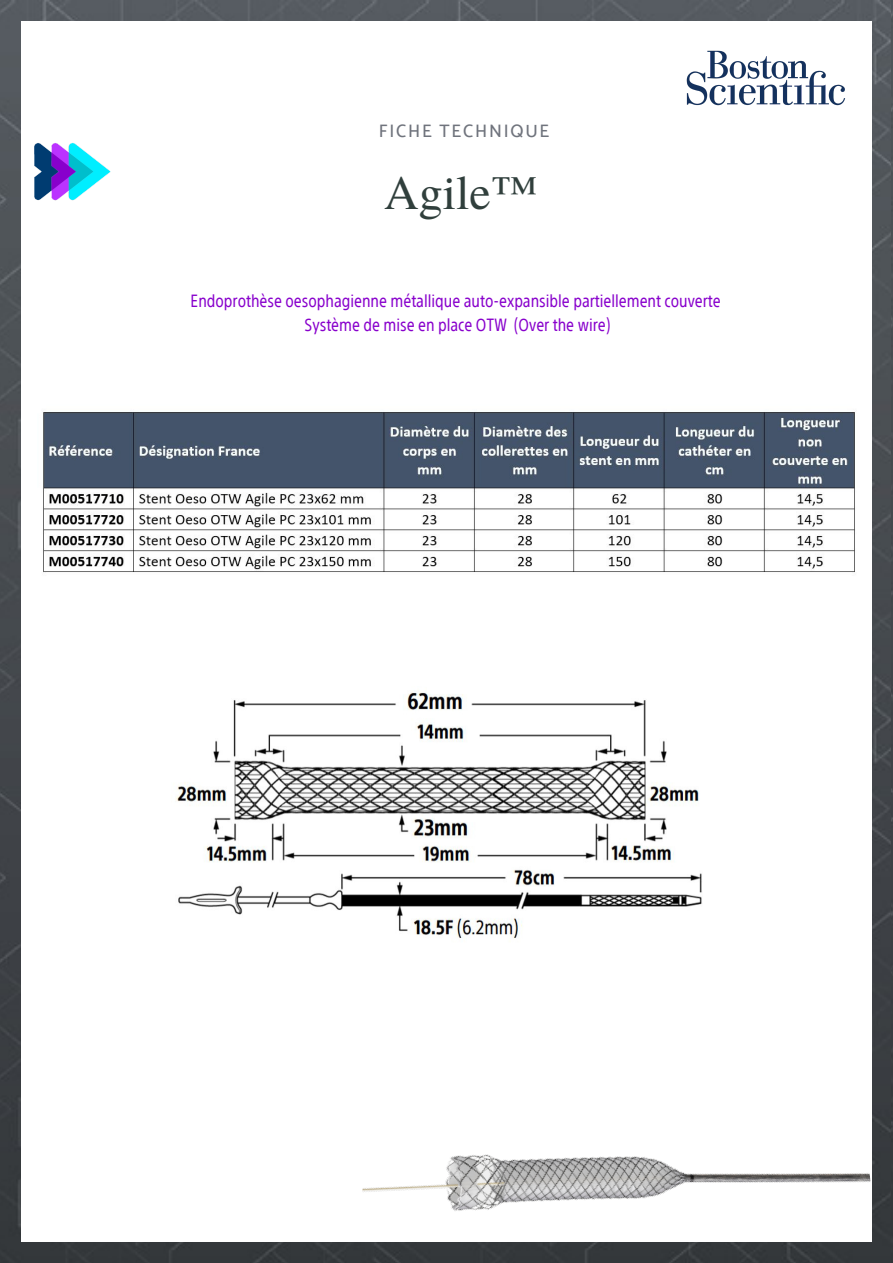
<style>
.page{position:relative;width:893px;height:1263px;background:#fff}
.page>*{position:absolute;margin:0;border:0;box-sizing:border-box;transform-origin:0 0}
.t1{font:48px "Te X Gyre Termes";color:#303f3c}
.t2{font:500 18px "Catamaran";letter-spacing:.1em;color:#70747d}
.t3{font:condensed 17.25px/23.6px "SST";color:#80c;text-align:center}
</style>
<div class="page">
<img style="left:0;top:0;width:891px;height:1263px">
<div style="left:21px;top:21px;width:851px;height:1221px;background:#fff"></div>
<img style="left:34px;top:143px;width:77px;height:58px">
<img style="left:686px;top:50px;width:160px;height:55px">
<img style="left:362px;top:1154px;width:510px;height:109px">
<img style="left:176px;top:692px;width:526px;height:247px">
<img style="left:43px;top:412px;width:812px;height:161px">
<p class="t2" style="left:379px;top:120px;width:172px">FICHE TECHNIQUE</p>
<h1 class="t1" style="left:384px;top:158px;width:155px">Agile™</h1>
<p class="t3" style="left:191px;top:288px;width:532px">Endoprothèse oesophagienne métallique auto-expansible partiellement couverte<br>Système de mise en place OTW (Over the wire)</p>
</div>
